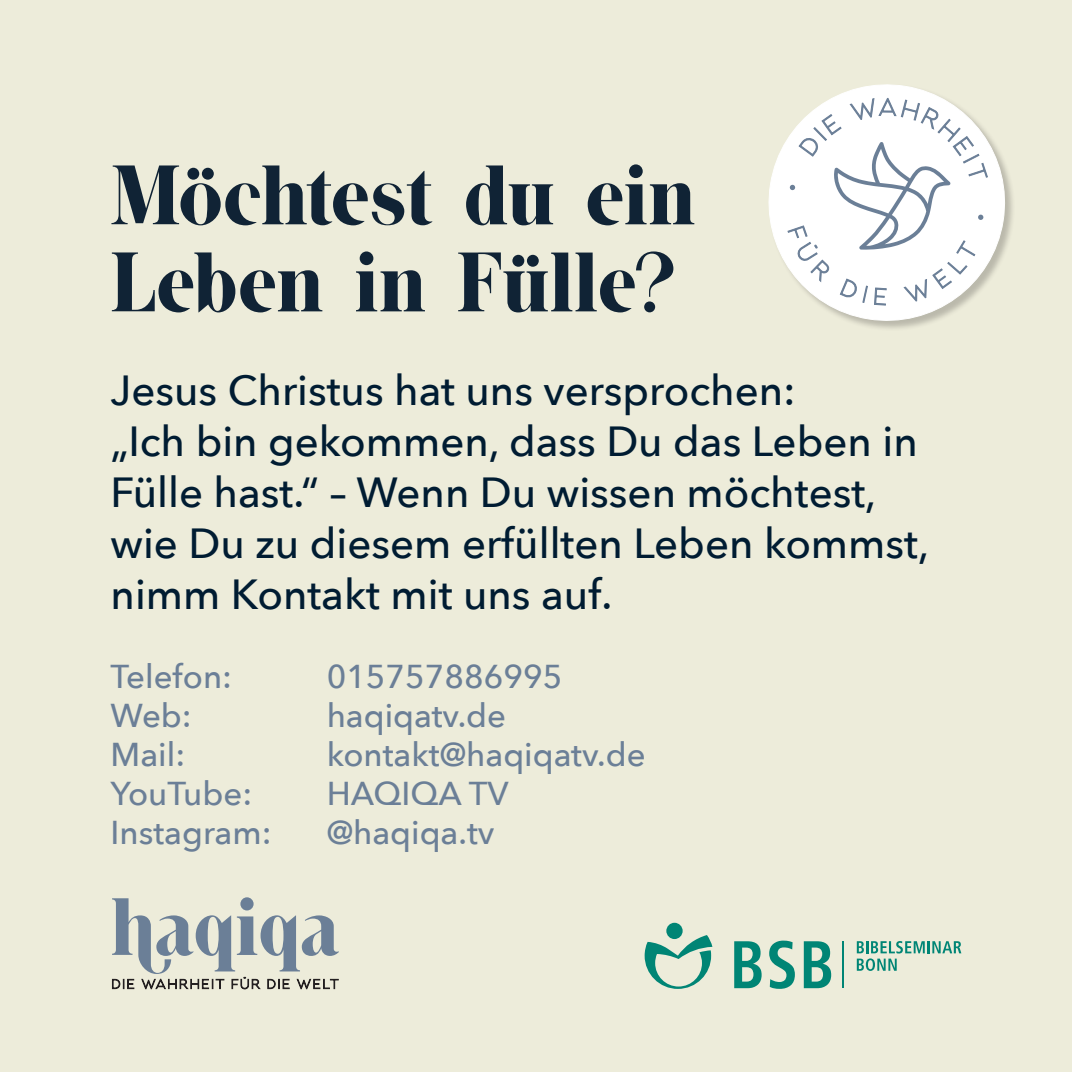
<style>
.page{position:relative;width:1072px;height:1072px;background:#fff}
.page>*{position:absolute;margin:0;border:0;box-sizing:border-box;transform-origin:0 0}
.t1{font:84px/87px "BN Eluding";letter-spacing:-.005em;color:#102335}
.t2{font:80.7px "BN Eluding";color:#6b7f97}
.t3{font:500 42px/51px "Avenir Next";color:#001c32}
.t4{font:500 33px "Avenir Next";color:#6b7f97}
</style>
<div class="page">
<div style="left:0;top:0;width:1071px;height:1071px;background:#edecda"></div>
<svg style="left:112px;top:977px;width:226px;height:12px"></svg>
<svg style="left:768px;top:84px;width:245px;height:245px"></svg>
<svg style="left:786px;top:97px;width:202px;height:209px;background:#eff0f1"></svg>
<svg style="left:856px;top:941px;width:105px;height:29px"></svg>
<div style="left:666px;top:922px;width:16px;height:17px;background:#008575;border-radius:50%"></div>
<svg style="left:734px;top:941px;width:27px;height:47px"></svg>
<svg style="left:769px;top:940px;width:26px;height:48px"></svg>
<svg style="left:803px;top:941px;width:28px;height:47px"></svg>
<svg style="left:644px;top:935px;width:68px;height:53px"></svg>
<hr style="left:842px;top:941px;width:2px;height:47px;background:#008575">
<h1 class="t1" style="left:111px;top:158px;width:586px">Möchtest du ein<br>Leben in Fülle?</h1>
<p class="t3" style="left:111px;top:364px;width:819px">Jesus Christus hat uns versprochen:<br>„Ich bin gekommen, dass Du das Leben in Fülle hast.“ – Wenn Du wissen möchtest, wie Du zu diesem erfüllten Leben kommst, nimm Kontakt mit uns auf.</p>
<p class="t4" style="left:111px;top:648px;width:123px">Telefon:</p>
<p class="t4" style="left:327px;top:648px;width:237px">015757886995</p>
<p class="t4" style="left:111px;top:687px;width:83px">Web:</p>
<p class="t4" style="left:327px;top:687px;width:181px">haqiqatv.de</p>
<p class="t4" style="left:111px;top:726px;width:76px">Mail:</p>
<p class="t4" style="left:327px;top:726px;width:320px">kontakt@haqiqatv.de</p>
<p class="t4" style="left:111px;top:765px;width:143px">YouTube:</p>
<p class="t4" style="left:327px;top:765px;width:183px">HAQIQA TV</p>
<p class="t4" style="left:111px;top:804px;width:162px">Instagram:</p>
<p class="t4" style="left:327px;top:804px;width:169px">@haqiqa.tv</p>
<h2 class="t2" style="left:111px;top:878px;width:231px">haqiqa</h2>
</div>
